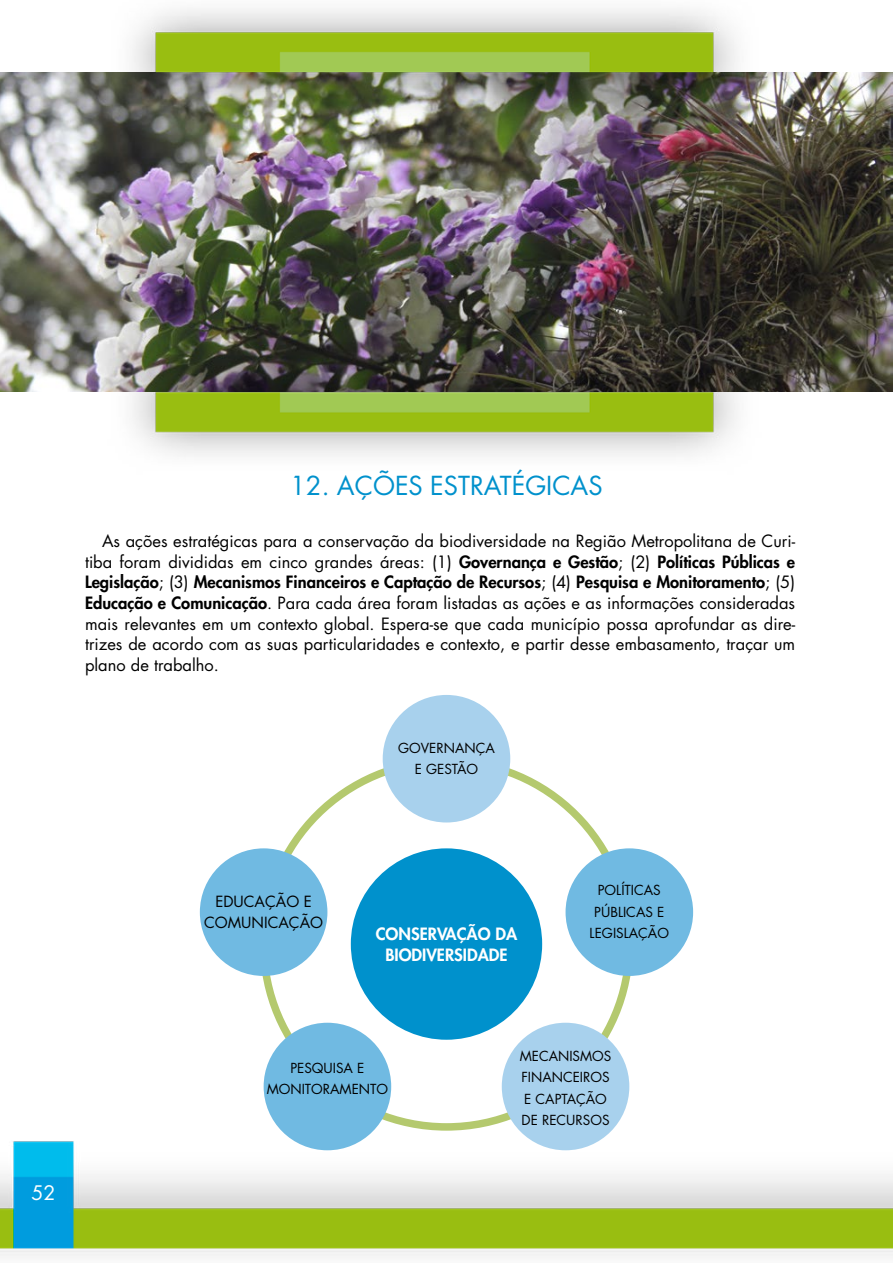
<style>
.page{position:relative;width:893px;height:1263px;background:#fff}
.page>*{position:absolute;margin:0;border:0;box-sizing:border-box;transform-origin:0 0}
.t1{font:25.5px "Futura Std";color:#0091cc}
.t2{font:19.5px "Futura Std";color:#fff}
.t3{font:16.5px/20.7px "Futura Std";color:#000;text-align:justify}
.t4{font:800 16.5px/21px "Futura Std";color:#fff;text-align:center}
.t5{font:15px/21px "Futura Std";color:#000;text-align:center}
.t6{font:13.5px/21px "Futura Std";color:#000;text-align:center}
.s1{font-weight:800}
</style>
<div class="page">
<img style="left:0;top:1127px;width:893px;height:129px">
<img style="left:0;top:72px;width:893px;height:319px">
<img style="left:108px;top:9px;width:654px;height:116px">
<img style="left:108px;top:338px;width:654px;height:118px">
<div style="left:351px;top:848px;width:191px;height:192px;background:#0091cc;border-radius:50%"></div>
<div style="left:383px;top:695px;width:127px;height:127px;background:#a8d1ed;border-radius:50%"></div>
<div style="left:566px;top:848px;width:127px;height:128px;background:#70bae2;border-radius:50%"></div>
<div style="left:502px;top:1023px;width:127px;height:127px;background:#a8d1ed;border-radius:50%"></div>
<div style="left:200px;top:848px;width:127px;height:128px;background:#70bae2;border-radius:50%"></div>
<div style="left:264px;top:1023px;width:127px;height:127px;background:#70bae2;border-radius:50%"></div>
<h1 class="t1" style="left:290px;top:469px;width:314px">12. AÇÕES ESTRATÉGICAS</h1>
<p class="t3" style="left:85px;top:531px;width:712px;text-indent:17px">As ações estratégicas para a conservação da biodiversidade na Região Metropolitana de Curi&shy;tiba foram divididas em cinco grandes áreas: (1) <span class="s1">Governança e Gestão</span>; (2) <span class="s1">Políticas Públicas e Legislação</span>; (3) <span class="s1">Mecanismos Financeiros e Captação de Recursos</span>; (4) <span class="s1">Pesquisa e Monitoramento</span>; (5)<br><span class="s1">Educação e Comunicação</span>. Para cada área foram listadas as ações e as informações consideradas mais relevantes em um contexto global. Espera-se que cada município possa aprofundar as dire&shy;trizes de acordo com as suas particularidades e contexto, e partir desse embasamento, traçar um plano de trabalho.</p>
<p class="t6" style="left:398px;top:737px;width:98px">GOVERNANÇA<br>E GESTÃO</p>
<p class="t2" style="left:31px;top:1181px;width:26px">52</p>
<p class="t5" style="left:204px;top:891px;width:120px">EDUCAÇÃO E<br>COMUNICAÇÃO</p>
<p class="t4" style="left:376px;top:924px;width:143px">CONSERVAÇÃO DA<br>BIODIVERSIDADE</p>
<p class="t6" style="left:590px;top:880px;width:81px">POLÍTICAS<br>PÚBLICAS E<br>LEGISLAÇÃO</p>
<p class="t6" style="left:267px;top:1058px;width:123px">PESQUISA E<br>MONITORAMENTO</p>
<p class="t6" style="left:520px;top:1046px;width:93px;text-align:left">MECANISMOS<br>FINANCEIROS<br>E CAPTAÇÃO<br>DE RECURSOS</p>
</div>
